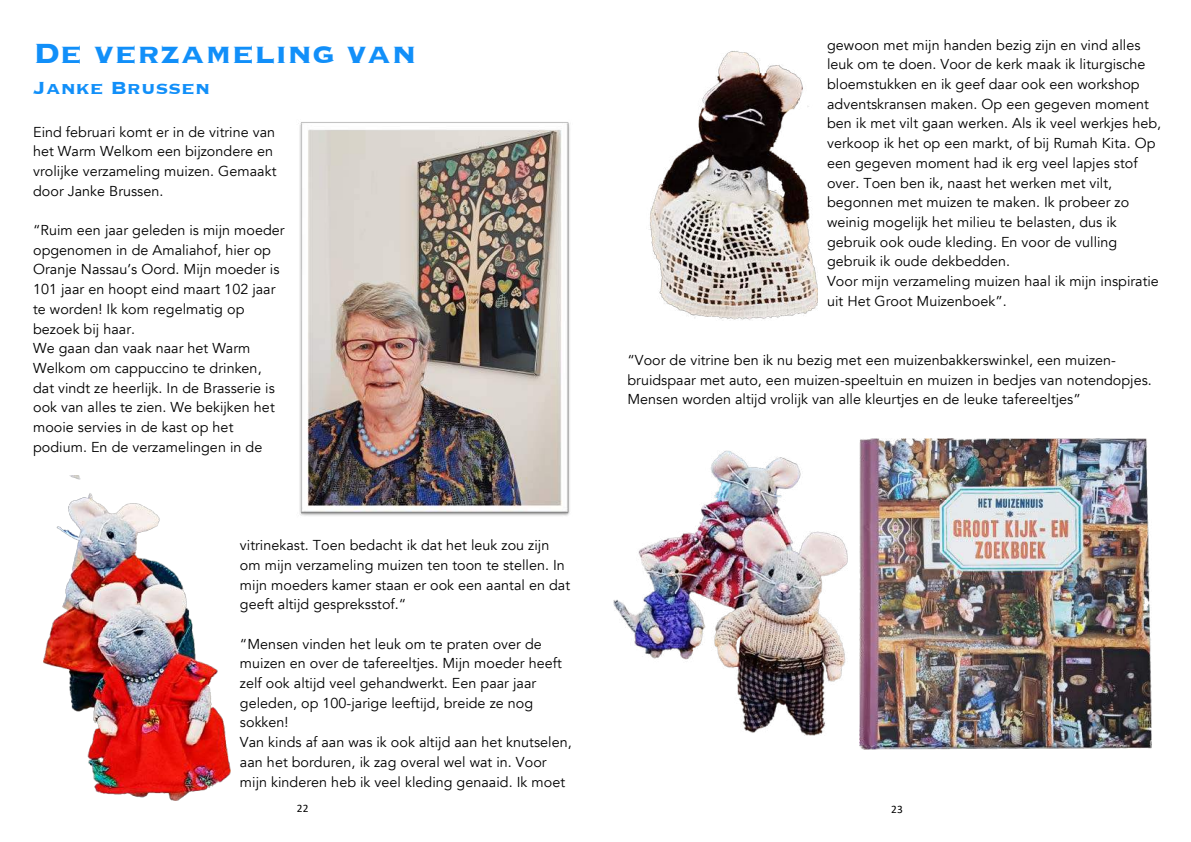
<style>
.page{position:relative;width:1191px;height:842px;background:#fff}
.page>*{position:absolute;margin:0;border:0;box-sizing:border-box;transform-origin:0 0}
.t1{font:700 37.1px "Copperplate";color:#118ff9}
.t2{font:700 22.7px "Copperplate";color:#118ff9}
.t3{font:14.3px/19.7px "Avenir";letter-spacing:.005em;color:#000}
.t4{font:11.4px "Calibri";color:#000}
</style>
<div class="page">
<img style="left:613px;top:450px;width:234px;height:286px">
<img style="left:649px;top:51px;width:169px;height:270px">
<img style="left:859px;top:438px;width:292px;height:311px">
<img style="left:299px;top:122px;width:271px;height:394px">
<img style="left:44px;top:475px;width:187px;height:326px">
<h1 class="t1" style="left:33px;top:29px;width:385px">De verzameling van</h1>
<h2 class="t2" style="left:33px;top:73px;width:179px">Janke Brussen</h2>
<p class="t3" style="left:33px;top:122px;width:245px">Eind februari komt er in de vitrine van het Warm Welkom een bijzondere en vrolijke verzameling muizen. Gemaakt door Janke Brussen.</p>
<p class="t3" style="left:33px;top:220px;width:253px">“Ruim een jaar geleden is mijn moeder opgenomen in de Amaliahof, hier op<br>Oranje Nassau’s Oord. Mijn moeder is<br>101 jaar en hoopt eind maart 102 jaar te worden! Ik kom regelmatig op bezoek bij haar.<br>We gaan dan vaak naar het Warm<br>Welkom om cappuccino te drinken, dat vindt ze heerlijk. In de Brasserie is ook van alles te zien. We bekijken het mooie servies in de kast op het podium. En de verzamelingen in de</p>
<p class="t3" style="left:240px;top:536px;width:332px">vitrinekast. Toen bedacht ik dat het leuk zou zijn om mijn verzameling muizen ten toon te stellen. In mijn moeders kamer staan er ook een aantal en dat geeft altijd gespreksstof.“</p>
<p class="t3" style="left:240px;top:634px;width:333px">“Mensen vinden het leuk om te praten over de muizen en over de tafereeltjes. Mijn moeder heeft zelf ook altijd veel gehandwerkt. Een paar jaar geleden, op 100-jarige leeftijd, breide ze nog sokken!<br>Van kinds af aan was ik ook altijd aan het knutselen, aan het borduren, ik zag overal wel wat in. Voor mijn kinderen heb ik veel kleding genaaid. Ik moet</p>
<p class="t4" style="left:297px;top:800px;width:13px">22</p>
<p class="t3" style="left:827px;top:35px;width:336px">gewoon met mijn handen bezig zijn en vind alles leuk om te doen. Voor de kerk maak ik liturgische bloemstukken en ik geef daar ook een workshop adventskransen maken. Op een gegeven moment ben ik met vilt gaan werken. Als ik veel werkjes heb, verkoop ik het op een markt, of bij Rumah Kita. Op een gegeven moment had ik erg veel lapjes stof over. Toen ben ik, naast het werken met vilt, begonnen met muizen te maken. Ik probeer zo weinig mogelijk het milieu te belasten, dus ik gebruik ook oude kleding. En voor de vulling gebruik ik oude dekbedden.<br>Voor mijn verzameling muizen haal ik mijn inspiratie uit Het Groot Muizenboek”.</p>
<p class="t3" style="left:627px;top:350px;width:526px">“Voor de vitrine ben ik nu bezig met een muizenbakkerswinkel, een muizen&shy;bruidspaar met auto, een muizen-speeltuin en muizen in bedjes van notendopjes.<br>Mensen worden altijd vrolijk van alle kleurtjes en de leuke tafereeltjes”</p>
<p class="t4" style="left:891px;top:801px;width:13px">23</p>
</div>
